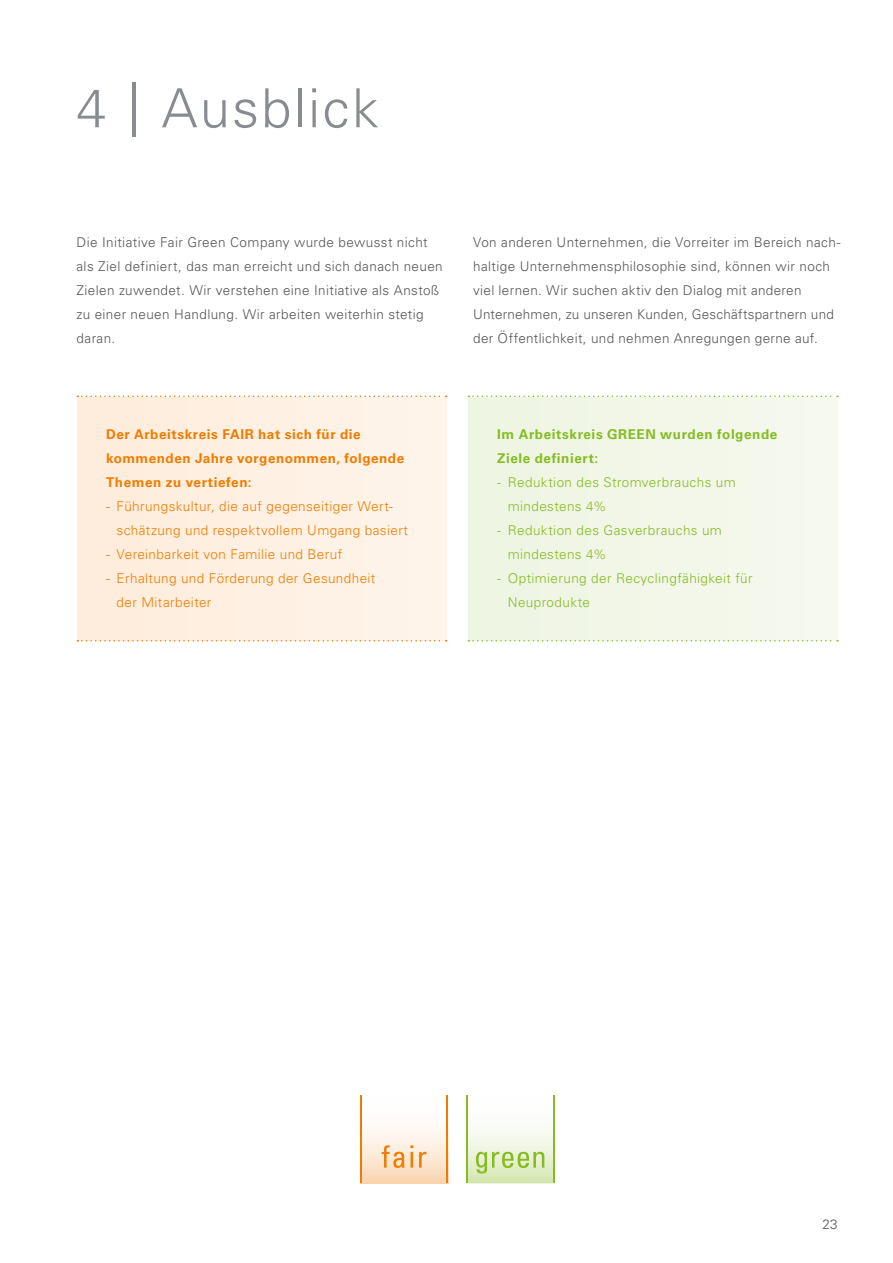
<style>
.page{position:relative;width:893px;height:1263px;background:#fff}
.page>*{position:absolute;margin:0;border:0;box-sizing:border-box;transform-origin:0 0}
.t1{font:300 54px "Univers LT Std";letter-spacing:.04em;color:#888c90}
.t2{font:300 13.5px/24px "Univers LT Std";letter-spacing:.025em;color:#565656}
.t3{font:300 13.5px/24px "Univers LT Std";letter-spacing:.03em;color:#ef7c00}
.t4{font:300 13.5px/24px "Univers LT Std";letter-spacing:.03em;color:#85bc22}
.t5{font:700 13.5px/24px "Univers LT Std";letter-spacing:.04em;color:#ef7c00}
.t6{font:700 13.5px/24px "Univers LT Std";letter-spacing:.045em;color:#85bc22}
</style>
<div class="page">
<div style="left:77px;top:397px;width:369px;height:243px;background:#fef0e3"></div>
<div style="left:468px;top:397px;width:370px;height:243px;background:#eff5e3"></div>
<svg style="left:77px;top:395px;width:370px;height:2px"></svg>
<svg style="left:468px;top:395px;width:370px;height:2px"></svg>
<svg style="left:77px;top:640px;width:370px;height:1px"></svg>
<svg style="left:468px;top:640px;width:370px;height:1px"></svg>
<div style="left:466px;top:1095px;width:88px;height:88px;background:linear-gradient(to bottom,#fff,#d9e9b9)"></div>
<svg style="left:361px;top:1095px;width:86px;height:88px"></svg>
<svg style="left:382px;top:1145px;width:22px;height:23px"></svg>
<svg style="left:410px;top:1145px;width:3px;height:22px"></svg>
<svg style="left:419px;top:1152px;width:7px;height:15px"></svg>
<hr style="left:447px;top:1095px;width:1px;height:88px;background:#ef7c00">
<hr style="left:360px;top:1095px;width:1px;height:88px;background:#ef7c00">
<hr style="left:553px;top:1095px;width:1px;height:88px;background:#85bc22">
<hr style="left:466px;top:1095px;width:1px;height:88px;background:#85bc22">
<svg style="left:476px;top:1152px;width:68px;height:21px"></svg>
<h1 class="t1" style="left:77px;top:76px;width:304px">4 | Ausblick</h1>
<p class="t2" style="left:77px;top:231px;width:368px">Die Initiative Fair Green Company wurde bewusst nicht als Ziel definiert, das man erreicht und sich danach neuen Zielen zuwendet. Wir verstehen eine Initiative als Anstoß zu einer neuen Handlung. Wir arbeiten weiterhin stetig daran.</p>
<p class="t2" style="left:473px;top:231px;width:369px">Von anderen Unternehmen, die Vorreiter im Bereich nach&shy;haltige Unternehmensphilosophie sind, können wir noch viel lernen. Wir suchen aktiv den Dialog mit anderen Unternehmen, zu unseren Kunden, Geschäftspartnern und der Öffentlichkeit, und nehmen Anregungen gerne auf.</p>
<p class="t5" style="left:106px;top:423px;width:300px">Der Arbeitskreis FAIR hat sich für die kommenden Jahre vorgenommen, folgende<br>Themen zu vertiefen:</p>
<p class="t3" style="left:117px;top:495px;width:293px;text-indent:-11px">- Führungskultur, die auf gegenseitiger Wert&shy;schätzung und respektvollem Umgang basiert</p>
<p class="t3" style="left:106px;top:543px;width:238px">- Vereinbarkeit von Familie und Beruf</p>
<p class="t3" style="left:117px;top:567px;width:260px;text-indent:-11px">- Erhaltung und Förderung der Gesundheit der Mitarbeiter</p>
<p class="t6" style="left:497px;top:423px;width:282px">Im Arbeitskreis GREEN wurden folgende<br>Ziele definiert:</p>
<p class="t4" style="left:508px;top:471px;width:229px;text-indent:-11px">- Reduktion des Stromverbrauchs um mindestens 4%</p>
<p class="t4" style="left:508px;top:519px;width:216px;text-indent:-11px">- Reduktion des Gasverbrauchs um mindestens 4%</p>
<p class="t4" style="left:508px;top:567px;width:246px;text-indent:-11px">- Optimierung der Recyclingfähigkeit für<br>Neuprodukte</p>
<p class="t2" style="left:822px;top:1212px;width:17px">23</p>
</div>
